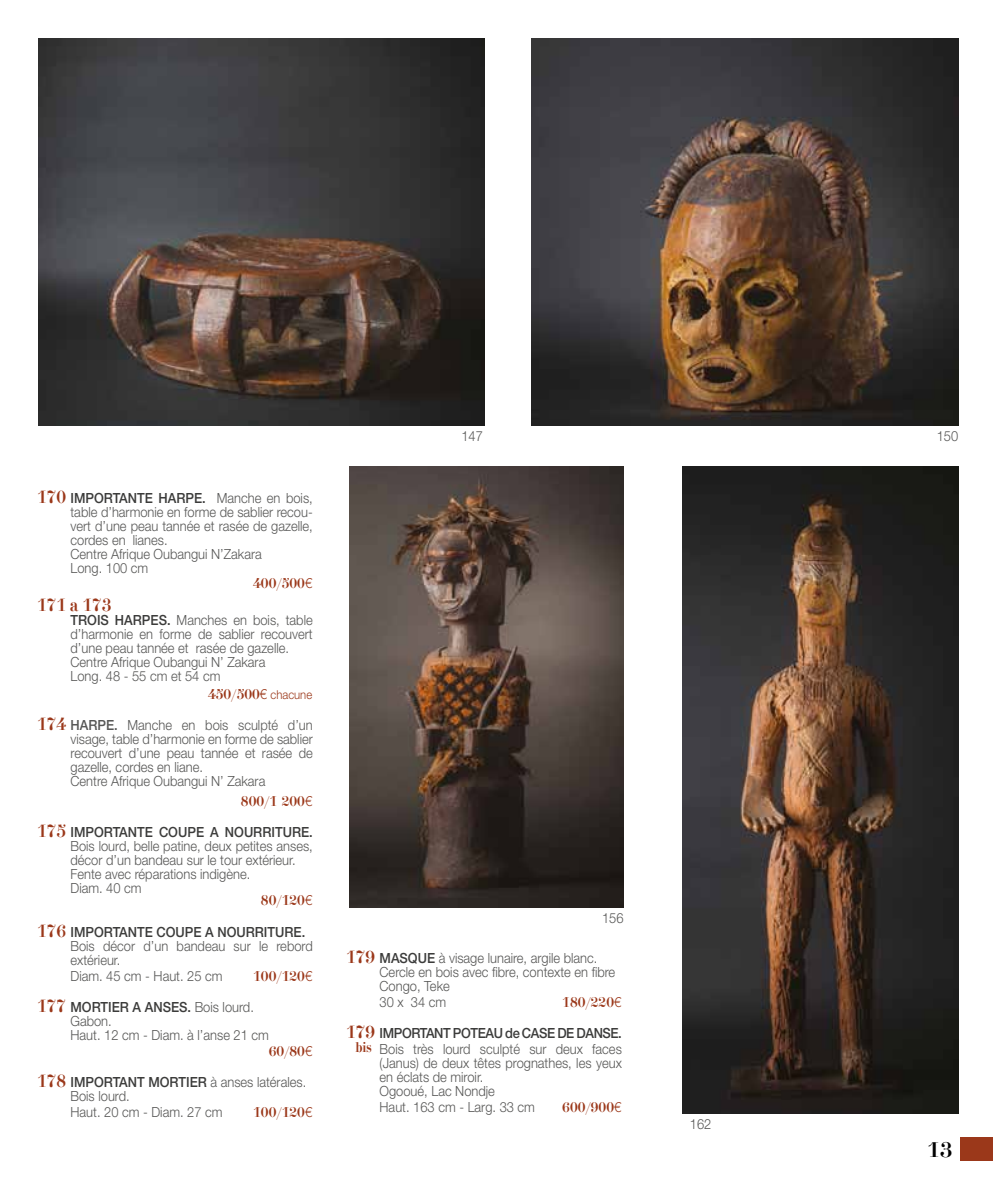
<style>
.page{position:relative;width:993px;height:1191px;background:#fff}
.page>*{position:absolute;margin:0;border:0;box-sizing:border-box;transform-origin:0 0}
.t1{font:21px "Didona";color:#000}
.t2{font:17.5px "Didona";color:#9b381a;scale:.92 1}
.t3{font:300 14px/14px "Helvetica Neue LT Std";color:#575756;scale:.92 1}
.t4{font:14px "Didona";color:#9b381a;scale:.92 1}
.s1{font-family:"Didona";font-weight:400;font-size:17.5px;color:#9b381a}
.s2{font-weight:500;color:#3c3c3b}
.s3{font-family:"Helvetica Neue LT Std";font-weight:300}
.s4{font-family:"Helvetica Neue LT Std";font-weight:300;font-size:12.25px}
.s5{font-weight:500}
.s6{font-family:"Didona";font-weight:400;color:#9b381a}
</style>
<div class="page">
<div style="left:960px;top:1137px;width:32px;height:24px;background:#9b381a"></div>
<img style="left:39px;top:38px;width:445px;height:387px">
<img style="left:531px;top:38px;width:426px;height:387px">
<img style="left:349px;top:466px;width:274px;height:441px">
<img style="left:682px;top:466px;width:275px;height:647px">
<p class="t3" style="left:70px;top:490px;width:265px;text-indent:-33px"><span class="s1">170</span> <span class="s2">IMPORTANTE HARPE.</span> Manche en bois, table d’harmonie en forme de sablier recou&shy;vert d’une peau tannée et rasée de gazelle, cordes en lianes.<br>Centre Afrique Oubangui N’Zakara<br>Long. 100 cm</p>
<p class="t4" style="left:253px;top:576px;width:66px">400/500<span class="s3">€</span></p>
<p class="t2" style="left:37px;top:596px;width:82px">171 à 173</p>
<p class="t3" style="left:70px;top:613px;width:265px"><span class="s2">TROIS HARPES.</span> Manches en bois, table d’harmonie en forme de sablier recouvert d’une peau tannée et rasée de gazelle.<br>Centre Afrique Oubangui N’ Zakara<br>Long. 48 - 55 cm et 54 cm</p>
<p class="t4" style="left:208px;top:686px;width:115px">450/500<span class="s3">€</span> <span class="s4">chacune</span></p>
<p class="t3" style="left:70px;top:718px;width:265px;text-indent:-33px"><span class="s1">174</span> <span class="s5">HARPE.</span> Manche en bois sculpté d’un visage, table d’harmonie en forme de sablier recouvert d’une peau tannée et rasée de gazelle, cordes en liane.<br>Centre Afrique Oubangui N’ Zakara</p>
<p class="t4" style="left:241px;top:793px;width:79px">800/1 200<span class="s3">€</span></p>
<p class="t3" style="left:70px;top:824px;width:265px;text-indent:-33px"><span class="s1">175</span> <span class="s2">IMPORTANTE COUPE A NOURRITURE.<br></span>Bois lourd, belle patine, deux petites anses, décor d’un bandeau sur le tour extérieur.<br>Fente avec réparations indigène.<br>Diam. 40 cm</p>
<p class="t4" style="left:261px;top:893px;width:57px">80/120<span class="s3">€</span></p>
<p class="t3" style="left:70px;top:924px;width:265px;text-indent:-33px"><span class="s1">176</span> <span class="s2">IMPORTANTE COUPE A NOURRITURE.<br></span>Bois décor d’un bandeau sur le rebord extérieur.</p>
<p class="t3" style="left:70px;top:968px;width:167px">Diam. 45 cm - Haut. 25 cm</p>
<p class="t4" style="left:253px;top:968px;width:66px">100/120<span class="s3">€</span></p>
<p class="t3" style="left:70px;top:999px;width:217px;text-indent:-33px"><span class="s1">177</span> <span class="s2">MORTIER A ANSES.</span> Bois lourd.<br>Gabon.<br>Haut. 12 cm - Diam. à l’anse 21 cm</p>
<p class="t4" style="left:268px;top:1043px;width:49px">60/80<span class="s3">€</span></p>
<p class="t3" style="left:70px;top:1075px;width:258px;text-indent:-33px"><span class="s1">178</span> <span class="s2">IMPORTANT MORTIER</span> à anses latérales.<br>Bois lourd.</p>
<p class="t3" style="left:70px;top:1104px;width:167px">Haut. 20 cm - Diam. 27 cm</p>
<p class="t4" style="left:253px;top:1105px;width:66px">100/120<span class="s3">€</span></p>
<p class="t3" style="left:461px;top:429px;width:25px">147</p>
<p class="t3" style="left:936px;top:429px;width:25px">150</p>
<p class="t3" style="left:602px;top:911px;width:25px">156</p>
<p class="t3" style="left:379px;top:950px;width:258px;text-indent:-33px"><span class="s1">179</span> <span class="s2">MASQUE</span> à visage lunaire, argile blanc.<br>Cercle en bois avec fibre, contexte en fibre<br>Congo, Teke</p>
<p class="t3" style="left:379px;top:994px;width:74px">30 x 34 cm</p>
<p class="t4" style="left:562px;top:994px;width:66px">180/220<span class="s3">€</span></p>
<p class="t3" style="left:346px;top:1025px;width:301px;line-height:15.8px;text-align:right"><span class="s1">179</span> <span class="s2">IMPORTANT POTEAU de CASE DE DANSE. </span><span class="s6">bis</span> Bois très lourd sculpté sur deux faces</p>
<p class="t3" style="left:379px;top:1055px;width:265px">(Janus) de deux têtes prognathes, les yeux en éclats de miroir.<br>Ogooué, Lac Nondje</p>
<p class="t3" style="left:379px;top:1099px;width:170px">Haut. 163 cm - Larg. 33 cm</p>
<p class="t4" style="left:562px;top:1099px;width:66px">600/900<span class="s3">€</span></p>
<p class="t3" style="left:689px;top:1117px;width:25px">162</p>
<h1 class="t1" style="left:926px;top:1138px;width:27px">13</h1>
</div>
